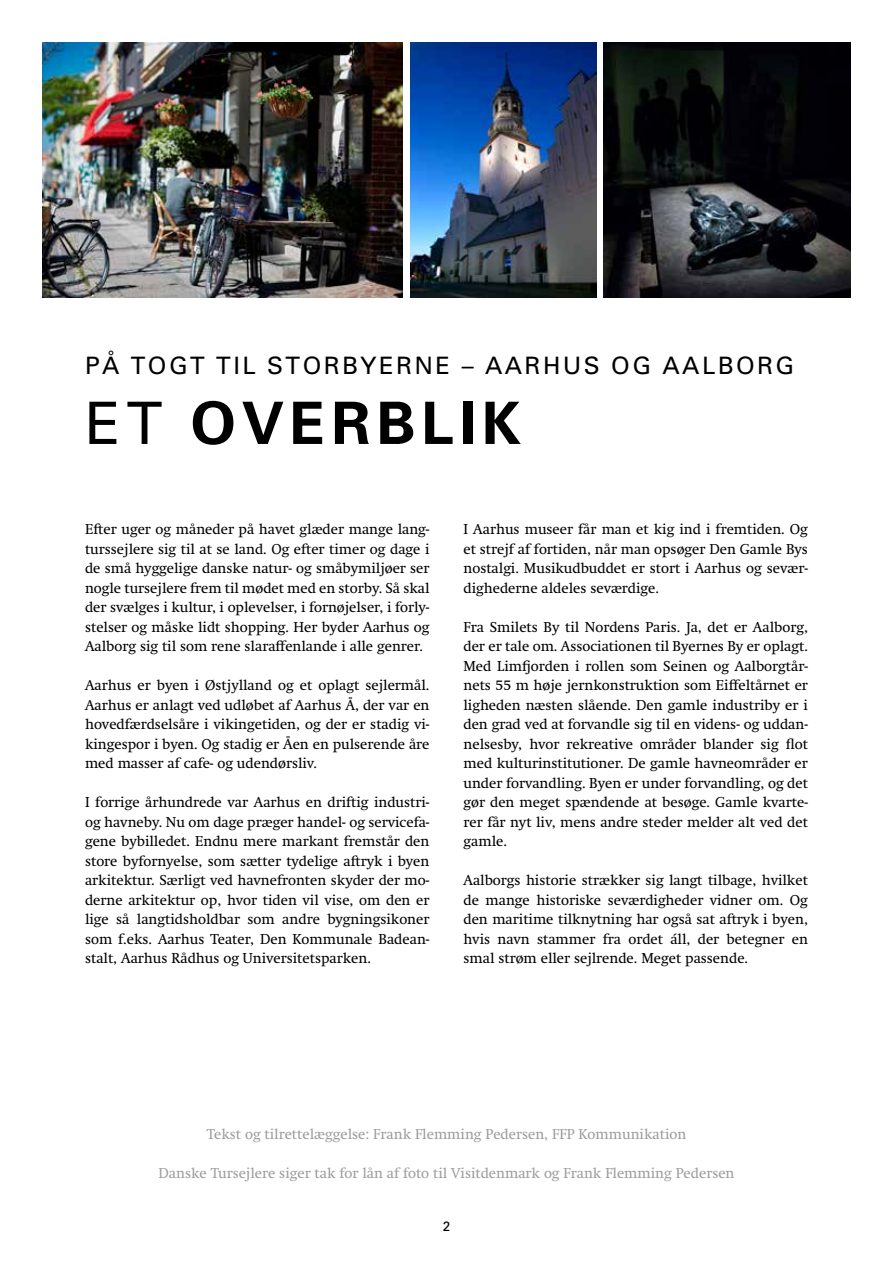
<style>
.page{position:relative;width:893px;height:1263px;background:#fff}
.page>*{position:absolute;margin:0;border:0;box-sizing:border-box;transform-origin:0 0}
.t1{font:700 58.5px "Univers";letter-spacing:.1em;color:#000}
.t2{font:24px "Univers";letter-spacing:.1em;color:#000}
.t3{font:14.25px/19.5px "Swift";color:#000;text-align:justify}
.t4{font:14.25px "Swift";color:#9d9d9c}
.t5{font:13.5px "Univers";color:#000}
.s1{font-weight:400}
</style>
<div class="page">
<img style="left:43px;top:43px;width:360px;height:255px">
<img style="left:604px;top:43px;width:246px;height:255px">
<img style="left:410px;top:43px;width:186px;height:255px">
<h2 class="t2" style="left:85px;top:350px;width:711px">PÅ TOGT TIL STORBYERNE – AARHUS OG AALBORG</h2>
<h1 class="t1" style="left:85px;top:386px;width:437px"><span class="s1">ET</span> OVERBLIK</h1>
<p class="t3" style="left:85px;top:520px;width:346px">Efter uger og måneder på havet glæder mange lang&shy;turssejlere sig til at se land. Og efter timer og dage i de små hyggelige danske natur- og småbymiljøer ser nogle tursejlere frem til mødet med en storby. Så skal der svælges i kultur, i oplevelser, i fornøjelser, i forly&shy;stelser og måske lidt shopping. Her byder Aarhus og Aalborg sig til som rene slaraffenlande i alle genrer.</p>
<p class="t3" style="left:85px;top:676px;width:346px">Aarhus er byen i Østjylland og et oplagt sejlermål.<br>Aarhus er anlagt ved udløbet af Aarhus Å, der var en hovedfærdselsåre i vikingetiden, og der er stadig vi&shy;kingespor i byen. Og stadig er Åen en pulserende åre med masser af cafe- og udendørsliv.</p>
<p class="t3" style="left:85px;top:793px;width:346px">I forrige århundrede var Aarhus en driftig industri&shy;og havneby. Nu om dage præger handel- og servicefa&shy;gene bybilledet. Endnu mere markant fremstår den store byfornyelse, som sætter tydelige aftryk i byen arkitektur. Særligt ved havnefronten skyder der mo&shy;derne arkitektur op, hvor tiden vil vise, om den er lige så langtidsholdbar som andre bygningsikoner som f.eks. Aarhus Teater, Den Kommunale Badean&shy;stalt, Aarhus Rådhus og Universitetsparken.</p>
<p class="t3" style="left:463px;top:520px;width:346px">I Aarhus museer får man et kig ind i fremtiden. Og et strejf af fortiden, når man opsøger Den Gamle Bys nostalgi. Musikudbuddet er stort i Aarhus og sevær&shy;dighederne aldeles seværdige.</p>
<p class="t3" style="left:463px;top:617px;width:346px">Fra Smilets By til Nordens Paris. Ja, det er Aalborg, der er tale om. Associationen til Byernes By er oplagt.<br>Med Limfjorden i rollen som Seinen og Aalborgtår&shy;nets 55 m høje jernkonstruktion som Eiffeltårnet er ligheden næsten slående. Den gamle industriby er i den grad ved at forvandle sig til en videns- og uddan&shy;nelsesby, hvor rekreative områder blander sig flot med kulturinstitutioner. De gamle havneområder er under forvandling. Byen er under forvandling, og det gør den meget spændende at besøge. Gamle kvarte&shy;rer får nyt liv, mens andre steder melder alt ved det gamle.</p>
<p class="t3" style="left:463px;top:871px;width:346px">Aalborgs historie strækker sig langt tilbage, hvilket de mange historiske seværdigheder vidner om. Og den maritime tilknytning har også sat aftryk i byen, hvis navn stammer fra ordet áll, der betegner en smal strøm eller sejlrende. Meget passende.</p>
<p class="t4" style="left:207px;top:1126px;width:481px">Tekst og tilrettelæggelse: Frank Flemming Pedersen, FFP Kommunikation</p>
<p class="t4" style="left:158px;top:1165px;width:577px">Danske Tursejlere siger tak for lån af foto til Visitdenmark og Frank Flemming Pedersen</p>
<p class="t5" style="left:443px;top:1218px;width:9px">2</p>
</div>
